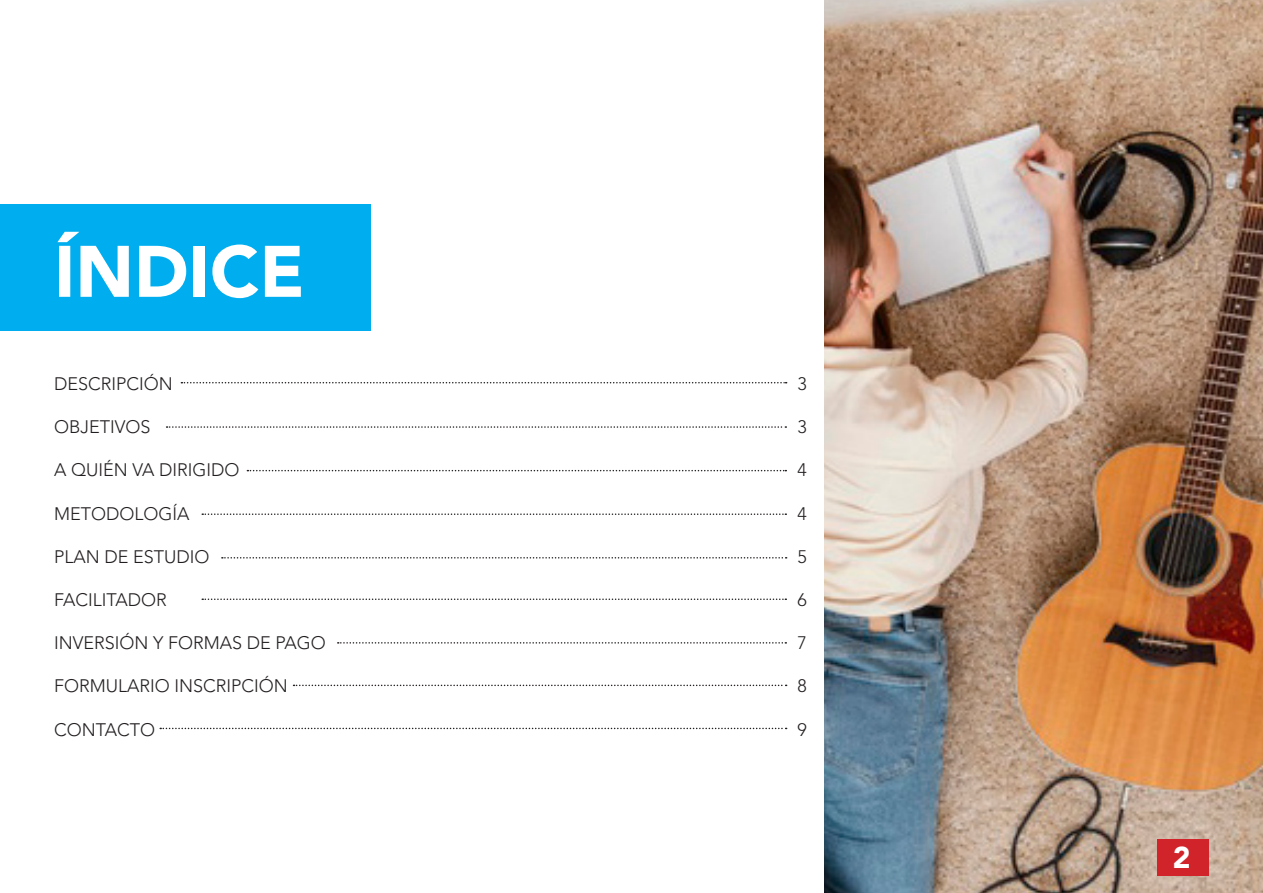
<style>
.page{position:relative;width:1263px;height:893px;background:#fff}
.page>*{position:absolute;margin:0;border:0;box-sizing:border-box;transform-origin:0 0}
.t1{font:900 72px "Avenir LT Std";color:#fff}
.t2{font:900 30px "Avenir LT Std";color:#fff}
.t3{font:300 18px "Avenir LT Std";color:#231f20}
</style>
<div class="page">
<img style="left:825px;top:0;width:438px;height:893px">
<div style="left:0;top:204px;width:370px;height:127px;background:#00aeef"></div>
<svg style="left:181px;top:382px;width:606px;height:1px"></svg>
<svg style="left:202px;top:513px;width:584px;height:2px"></svg>
<svg style="left:167px;top:426px;width:619px;height:2px"></svg>
<svg style="left:247px;top:470px;width:539px;height:1px"></svg>
<svg style="left:222px;top:557px;width:565px;height:2px"></svg>
<svg style="left:202px;top:598px;width:584px;height:2px"></svg>
<svg style="left:338px;top:642px;width:448px;height:2px"></svg>
<svg style="left:294px;top:685px;width:493px;height:1px"></svg>
<svg style="left:160px;top:728px;width:627px;height:1px"></svg>
<div style="left:1158px;top:839px;width:51px;height:37px;background:#d1232a"></div>
<p class="t1" style="left:54px;top:228px;width:252px">ÍNDICE</p>
<p class="t3" style="left:54px;top:373px;width:120px">DESCRIPCIÓN</p>
<p class="t3" style="left:54px;top:416px;width:98px">OBJETIVOS</p>
<p class="t3" style="left:54px;top:460px;width:187px">A QUIÉN VA DIRIGIDO</p>
<p class="t3" style="left:54px;top:503px;width:137px">METODOLOGÍA</p>
<p class="t3" style="left:54px;top:546px;width:157px">PLAN DE ESTUDIO</p>
<p class="t3" style="left:54px;top:589px;width:114px">FACILITADOR</p>
<p class="t3" style="left:54px;top:632px;width:273px">INVERSIÓN Y FORMAS DE PAGO</p>
<p class="t3" style="left:54px;top:676px;width:235px">FORMULARIO INSCRIPCIÓN</p>
<p class="t3" style="left:54px;top:719px;width:103px">CONTACTO</p>
<p class="t3" style="left:797px;top:373px;width:11px">3</p>
<p class="t3" style="left:797px;top:416px;width:11px">3</p>
<p class="t3" style="left:797px;top:460px;width:11px">4</p>
<p class="t3" style="left:797px;top:503px;width:11px">4</p>
<p class="t3" style="left:797px;top:546px;width:11px">5</p>
<p class="t3" style="left:797px;top:589px;width:11px">6</p>
<p class="t3" style="left:797px;top:632px;width:11px">7</p>
<p class="t3" style="left:797px;top:676px;width:11px">8</p>
<p class="t3" style="left:797px;top:719px;width:11px">9</p>
<h2 class="t2" style="left:1173px;top:839px;width:19px">2</h2>
</div>
